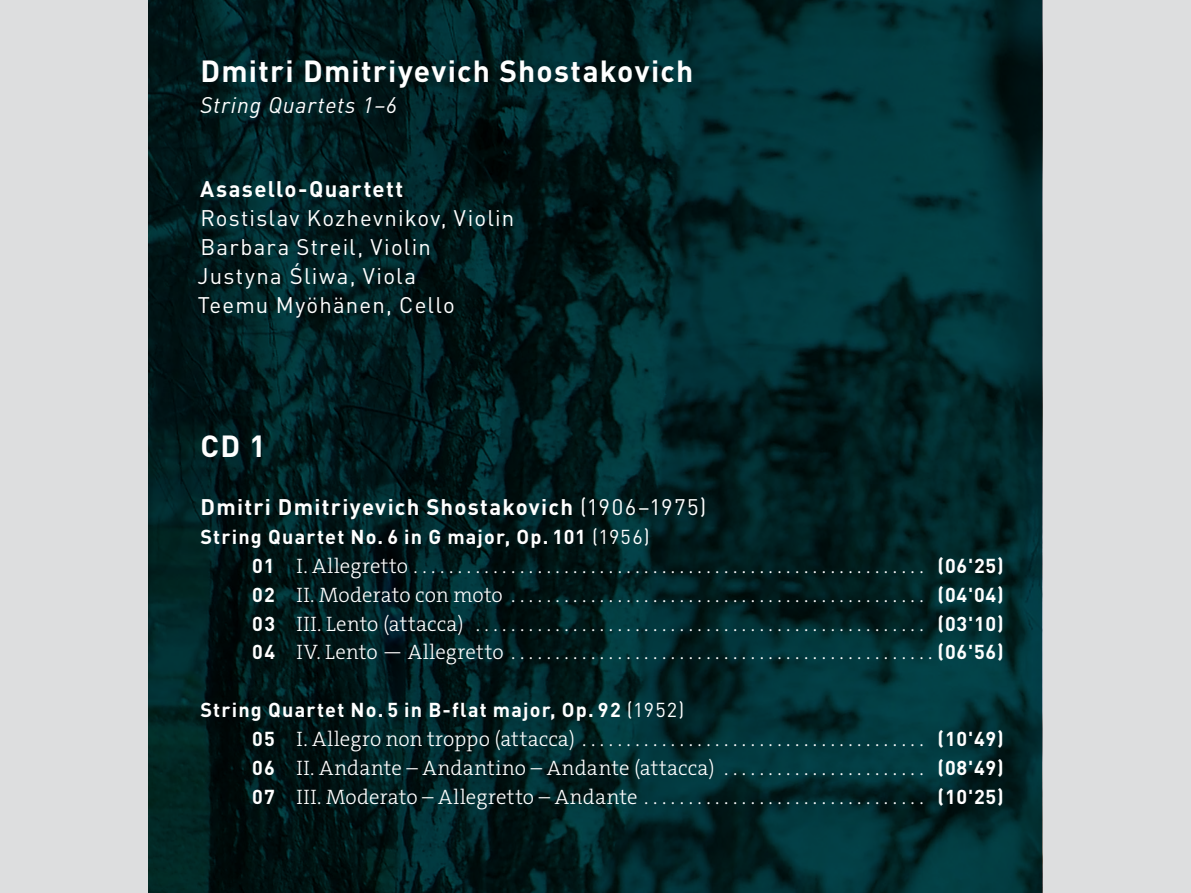
<style>
.page{position:relative;width:1191px;height:893px;background:#dddedf}
.page>*{position:absolute;margin:0;border:0;box-sizing:border-box;transform-origin:0 0}
.t1{font:700 30.15px "DINOT";letter-spacing:.04em;color:#fff}
.t2{font:22.35px/28.8px "DINOT";letter-spacing:.055em;color:#fff}
.t3{font:700 22.35px "DINOT";letter-spacing:.055em;color:#fff}
.t4{font:italic 22.35px "DINOT";letter-spacing:.04em;color:#fff}
.t5{font:300 21px/28.8px "The Serif E2 s";letter-spacing:.01em;color:#fff;text-align:justify}
.t6{font:700 19.95px "DINOT";letter-spacing:.06em;color:#fff}
.s1{font-weight:400}
.s2{font-family:"DINOT";font-weight:700;font-size:19.95px}
</style>
<div class="page">
<img style="left:149px;top:0;width:893px;height:893px">
<h1 class="t1" style="left:200px;top:51px;width:494px">Dmitri Dmitriyevich Shostakovich</h1>
<p class="t4" style="left:200px;top:91px;width:199px">String Quartets 1–6</p>
<p class="t3" style="left:200px;top:175px;width:205px">Asasello-Quartett</p>
<p class="t2" style="left:197px;top:203px;width:318px">Rostislav Kozhevnikov, Violin<br>Barbara Streil, Violin<br>Justyna ´Sliwa, Viola<br>Teemu Myöhänen, Cello</p>
<h1 class="t1" style="left:200px;top:427px;width:67px">CD 1</h1>
<p class="t3" style="left:200px;top:492px;width:507px">Dmitri Dmitriyevich Shostakovich <span class="s1">(1906–1975)</span></p>
<p class="t6" style="left:200px;top:524px;width:450px">String Quartet No. 6 in G major, Op. 101 <span class="s1">(1956)</span></p>
<p class="t5" style="left:252px;top:551px;width:753px"><span class="s2">01</span> I. Allegretto . . . . . . . . . . . . . . . . . . . . . . . . . . . . . . . . . . . . . . . . . . . . . . . . . . . . . . . . . . <span class="s2">(06'25)<br>02</span> II. Moderato con moto . . . . . . . . . . . . . . . . . . . . . . . . . . . . . . . . . . . . . . . . . . . . . . . <span class="s2">(04'04)<br>03</span> III. Lento (attacca) . . . . . . . . . . . . . . . . . . . . . . . . . . . . . . . . . . . . . . . . . . . . . . . . . . . <span class="s2">(03'10)<br>04</span> IV. Lento — Allegretto . . . . . . . . . . . . . . . . . . . . . . . . . . . . . . . . . . . . . . . . . . . . . . . . <span class="s2">(06'56)</span></p>
<p class="t6" style="left:200px;top:697px;width:485px">String Quartet No. 5 in B-flat major, Op. 92 <span class="s1">(1952)</span></p>
<p class="t5" style="left:252px;top:725px;width:753px"><span class="s2">05</span> I. Allegro non troppo (attacca) . . . . . . . . . . . . . . . . . . . . . . . . . . . . . . . . . . . . . . . <span class="s2">(10'49)<br>06</span> II. Andante – Andantino – Andante (attacca) . . . . . . . . . . . . . . . . . . . . . . . <span class="s2">(08'49)<br>07</span> III. Moderato – Allegretto – Andante . . . . . . . . . . . . . . . . . . . . . . . . . . . . . . . . <span class="s2">(10'25)</span></p>
</div>
